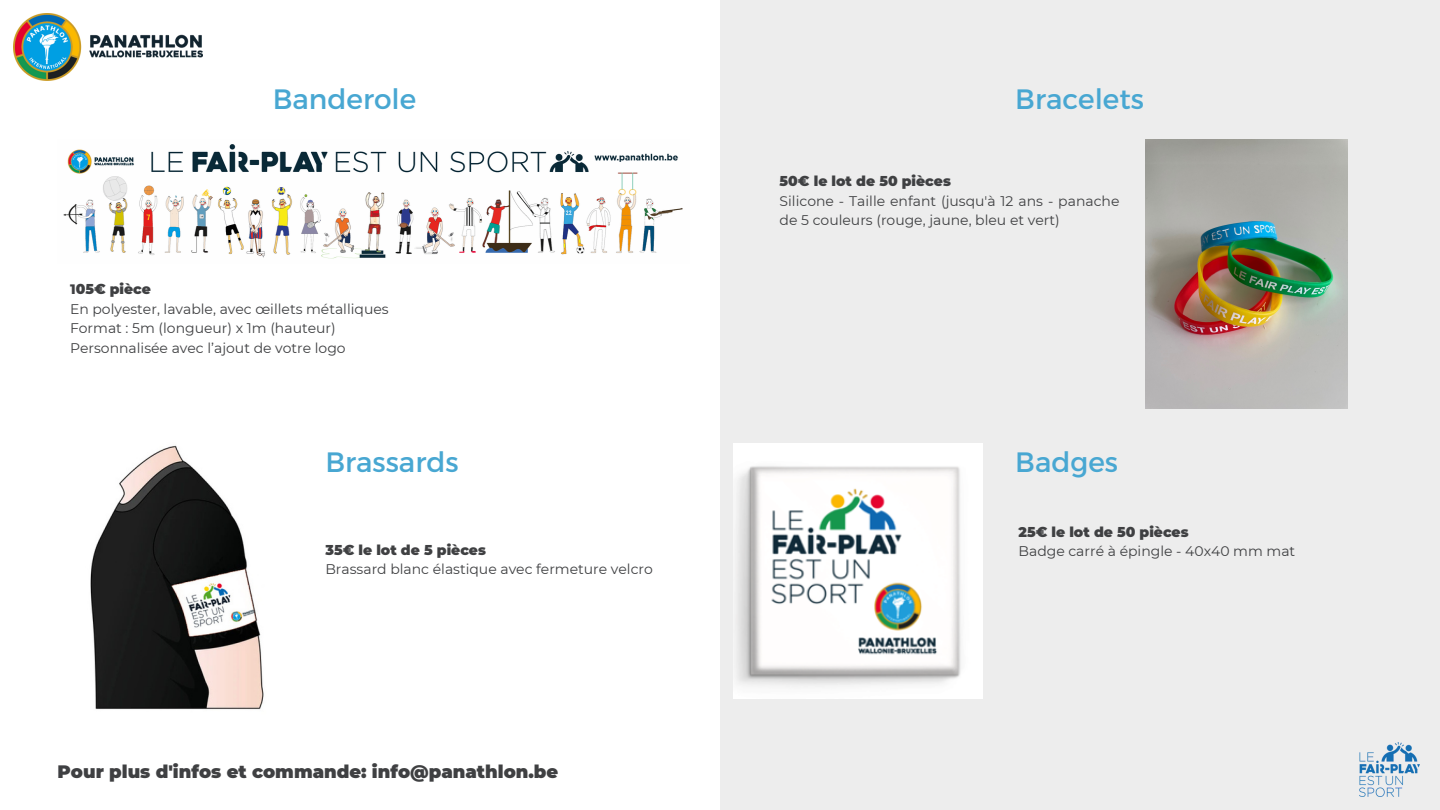
<style>
.page{position:relative;width:1440px;height:810px;background:#fff}
.page>*{position:absolute;margin:0;border:0;box-sizing:border-box;transform-origin:0 0}
.t1{font:28px "Montserrat";color:#48a7d2}
.t2{font:900 18px "Montserrat";color:#3f4042}
.t3{font:14px/19.5px "Montserrat";color:#3f4042}
.t4{font:900 14px "Montserrat";color:#3f4042}
.s1{font-weight:800}
</style>
<div class="page">
<div style="left:720px;top:0;width:720px;height:810px;background:#ededed"></div>
<img style="left:14px;top:13px;width:189px;height:68px">
<img style="left:1359px;top:742px;width:61px;height:54px">
<img style="left:63px;top:144px;width:620px;height:115px">
<img style="left:90px;top:445px;width:174px;height:265px">
<img style="left:733px;top:444px;width:249px;height:255px">
<img style="left:1146px;top:139px;width:202px;height:270px">
<p class="t1" style="left:273px;top:81px;width:145px">Banderole</p>
<p class="t4" style="left:70px;top:281px;width:82px"><span class="s1">1</span>05€ pièce</p>
<p class="t3" style="left:70px;top:299px;width:320px">En polyester, lavable, avec œillets métalliques</p>
<p class="t3" style="left:70px;top:318px;width:267px">Format : 5m (longueur) x 1m (hauteur)</p>
<p class="t3" style="left:70px;top:338px;width:277px">Personnalisée avec l’ajout de votre logo</p>
<p class="t1" style="left:325px;top:444px;width:135px">Brassards</p>
<p class="t4" style="left:325px;top:541px;width:162px">35€ le lot de 5 pièces</p>
<p class="t3" style="left:325px;top:560px;width:329px">Brassard blanc élastique avec fermeture velcro</p>
<p class="t2" style="left:58px;top:760px;width:502px">Pour plus d'infos et commande: info@panathlon.be</p>
<p class="t1" style="left:1015px;top:81px;width:130px">Bracelets</p>
<p class="t4" style="left:780px;top:172px;width:173px">50€ le lot de 50 pièces</p>
<p class="t3" style="left:780px;top:191px;width:341px">Silicone - Taille enfant (jusqu'à 12 ans - panache de 5 couleurs (rouge, jaune, bleu et vert)</p>
<p class="t1" style="left:1015px;top:444px;width:104px">Badges</p>
<p class="t4" style="left:1019px;top:523px;width:172px">25€ le lot de 50 pièces</p>
<p class="t3" style="left:1019px;top:542px;width:278px">Badge carré à épingle - 40x40 mm mat</p>
</div>
